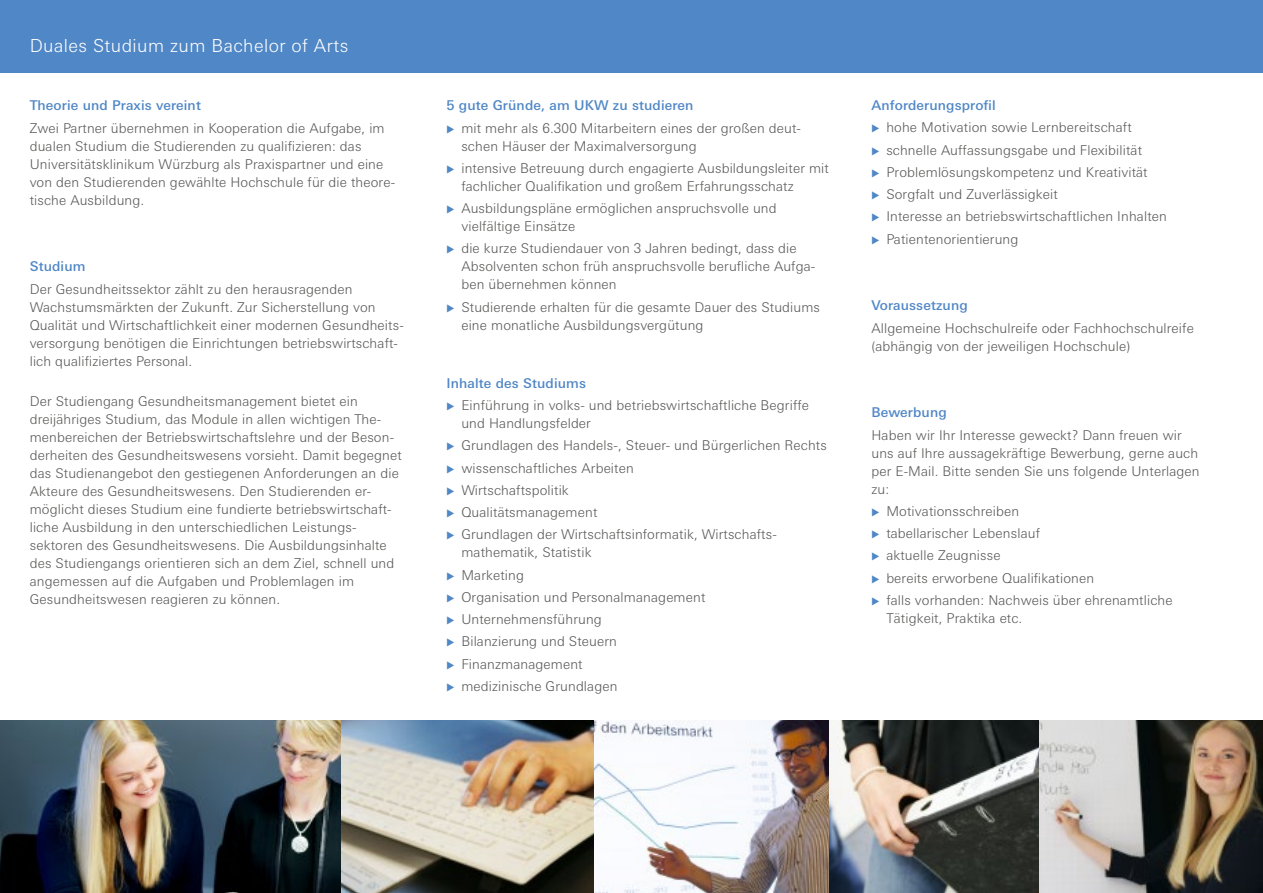
<style>
.page{position:relative;width:1263px;height:893px;background:#fff}
.page>*{position:absolute;margin:0;border:0;box-sizing:border-box;transform-origin:0 0}
.t1{font:300 18px "LT Univers Basic";letter-spacing:.025em;color:#fff}
.t2{font:300 13.5px/18px "LT Univers Basic";letter-spacing:.01em;color:#575756}
.t3{font:500 13.5px "LT Univers Basic";letter-spacing:.01em;color:#5087c6}
</style>
<div class="page">
<div style="left:0;top:0;width:1263px;height:72px;background:#5087c6"></div>
<img style="left:1039px;top:721px;width:224px;height:172px">
<img style="left:0;top:721px;width:1039px;height:172px">
<h1 class="t1" style="left:30px;top:35px;width:320px">Duales Studium zum Bachelor of Arts</h1>
<p class="t3" style="left:30px;top:98px;width:173px">Theorie und Praxis vereint</p>
<p class="t2" style="left:30px;top:119px;width:367px">Zwei Partner übernehmen in Kooperation die Aufgabe, im dualen Studium die Studierenden zu qualifizieren: das Universitätsklinikum Würzburg als Praxispartner und eine von den Studierenden gewählte Hochschule für die theore&shy;tische Ausbildung.</p>
<p class="t3" style="left:30px;top:259px;width:57px">Studium</p>
<p class="t2" style="left:30px;top:280px;width:375px">Der Gesundheitssektor zählt zu den herausragenden Wachstumsmärkten der Zukunft. Zur Sicherstellung von Qualität und Wirtschaftlichkeit einer modernen Gesundheits&shy;versorgung benötigen die Einrichtungen betriebswirtschaft&shy;lich qualifiziertes Personal.</p>
<p class="t2" style="left:30px;top:392px;width:373px">Der Studiengang Gesundheitsmanagement bietet ein dreijähriges Studium, das Module in allen wichtigen The&shy;menbereichen der Betriebswirtschaftslehre und der Beson&shy;derheiten des Gesundheitswesens vorsieht. Damit begegnet das Studienangebot den gestiegenen Anforderungen an die Akteure des Gesundheitswesens. Den Studierenden er&shy;möglicht dieses Studium eine fundierte betriebswirtschaft&shy;liche Ausbildung in den unterschiedlichen Leistungs&shy;sektoren des Gesundheitswesens. Die Ausbildungsinhalte des Studiengangs orientieren sich an dem Ziel, schnell und angemessen auf die Aufgaben und Problemlagen im Gesundheitswesen reagieren zu können.</p>
<p class="t3" style="left:446px;top:98px;width:248px">5 gute Gründe, am UKW zu studieren</p>
<p class="t2" style="left:461px;top:119px;width:341px">mit mehr als 6.300 Mitarbeitern eines der großen deut&shy;schen Häuser der Maximalversorgung</p>
<p class="t2" style="left:461px;top:159px;width:369px">intensive Betreuung durch engagierte Ausbildungsleiter mit fachlicher Qualifikation und großem Erfahrungsschatz</p>
<p class="t2" style="left:461px;top:199px;width:317px">Ausbildungspläne ermöglichen anspruchsvolle und vielfältige Einsätze</p>
<p class="t2" style="left:461px;top:240px;width:355px">die kurze Studiendauer von 3 Jahren bedingt, dass die<br>Absolventen schon früh anspruchsvolle berufliche Aufga&shy;ben übernehmen können</p>
<p class="t2" style="left:461px;top:298px;width:360px">Studierende erhalten für die gesamte Dauer des Studiums eine monatliche Ausbildungsvergütung</p>
<p class="t3" style="left:446px;top:375px;width:141px">Inhalte des Studiums</p>
<p class="t2" style="left:461px;top:396px;width:349px">Einführung in volks- und betriebswirtschaftliche Begriffe und Handlungsfelder</p>
<p class="t2" style="left:461px;top:434px;width:367px;line-height:22.2px">Grundlagen des Handels-, Steuer- und Bürgerlichen Rechts wissenschaftliches Arbeiten<br>Wirtschaftspolitik<br>Qualitätsmanagement<br>Grundlagen der Wirtschaftsinformatik, Wirtschafts-</p>
<p class="t2" style="left:461px;top:541px;width:246px;line-height:22.2px">mathematik, Statistik<br>Marketing<br>Organisation und Personalmanagement<br>Unternehmensführung<br>Bilanzierung und Steuern<br>Finanzmanagement<br>medizinische Grundlagen</p>
<p class="t3" style="left:871px;top:97px;width:126px">Anforderungsprofil</p>
<p class="t2" style="left:886px;top:116px;width:282px;line-height:22.2px">hohe Motivation sowie Lernbereitschaft schnelle Auffassungsgabe und Flexibilität Problemlösungskompetenz und Kreativität Sorgfalt und Zuverlässigkeit<br>Interesse an betriebswirtschaftlichen Inhalten Patientenorientierung</p>
<p class="t3" style="left:871px;top:298px;width:98px">Voraussetzung</p>
<p class="t2" style="left:871px;top:319px;width:324px">Allgemeine Hochschulreife oder Fachhochschulreife (abhängig von der jeweiligen Hochschule)</p>
<p class="t3" style="left:871px;top:405px;width:77px">Bewerbung</p>
<p class="t2" style="left:871px;top:426px;width:330px">Haben wir Ihr Interesse geweckt? Dann freuen wir uns auf Ihre aussagekräftige Bewerbung, gerne auch per E-Mail. Bitte senden Sie uns folgende Unterlagen zu:</p>
<p class="t2" style="left:886px;top:500px;width:288px;line-height:22.2px">Motivationsschreiben<br>tabellarischer Lebenslauf<br>aktuelle Zeugnisse<br>bereits erworbene Qualifikationen<br>falls vorhanden: Nachweis über ehrenamtliche</p>
<p class="t2" style="left:886px;top:609px;width:138px">Tätigkeit, Praktika etc.</p>
</div>
